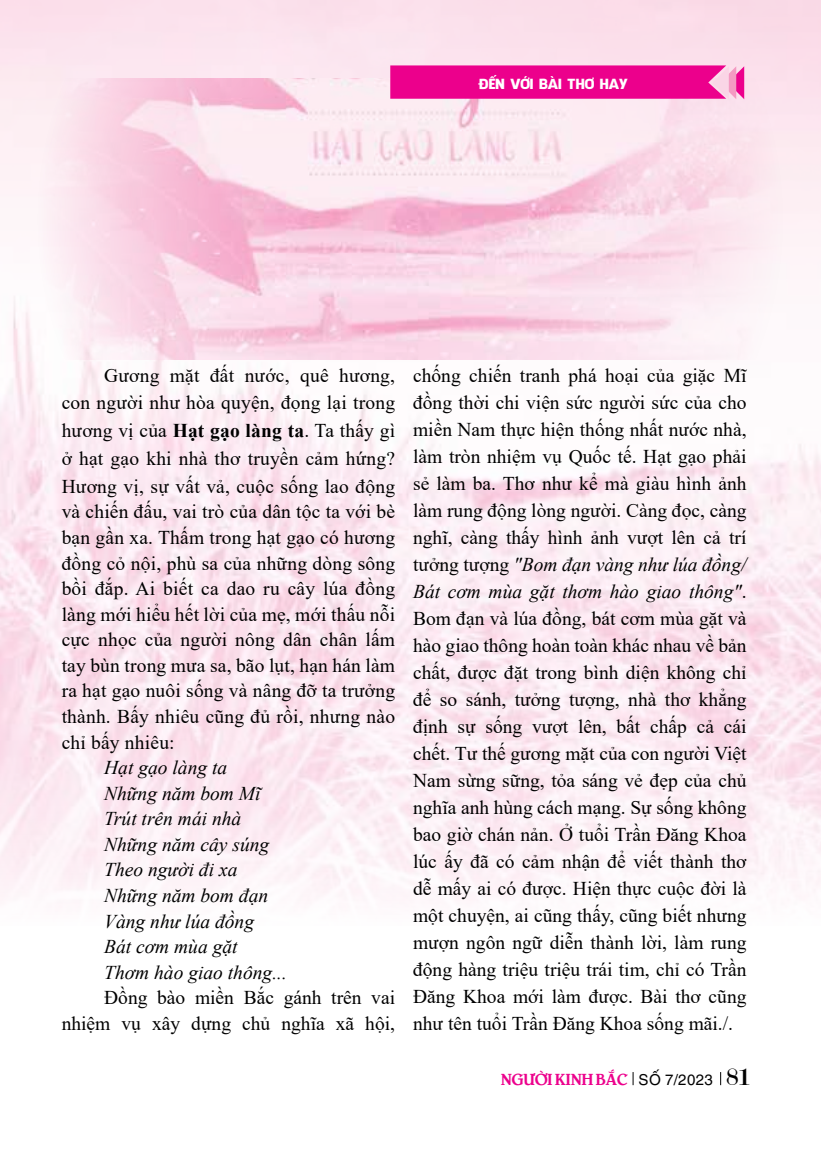
<style>
.page{position:relative;width:821px;height:1149px;background:#fff}
.page>*{position:absolute;margin:0;border:0;box-sizing:border-box;transform-origin:0 0}
.t1{font:19.5px/27px "Times New Roman";letter-spacing:.01em;color:#000;text-align:justify}
.t2{font:italic 19.5px/25.5px "Times New Roman";color:#000}
.t3{font:15px "UTM Bienvenue";color:#ec008c}
.t4{font:13.65px "UTM Facebook";color:#fff}
.s1{font-weight:700}
.s2{font-style:italic}
.s3{font-family:"UTM Helve";color:#000}
.s4{font-family:"Modern";font-size:25.65px;color:#000}
</style>
<div class="page">
<img style="left:0;top:79px;width:819px;height:280px">
<svg style="left:390px;top:65px;width:354px;height:34px;background:#ed1092"></svg>
<svg style="left:632px;top:1072px;width:1px;height:12px"></svg>
<svg style="left:720px;top:1072px;width:1px;height:12px"></svg>
<p class="t4" style="left:478px;top:72px;width:151px">ĐẾN VỚI BÀI THƠ HAY</p>
<p class="t1" style="left:62px;top:360px;width:335px;line-height:27.8px;text-indent:43px">Gương mặt đất nước, quê hương, con người như hòa quyện, đọng lại trong hương vị của <span class="s1">Hạt gạo làng ta</span>. Ta thấy gì ở hạt gạo khi nhà thơ truyền cảm hứng?<br>Hương vị, sự vất vả, cuộc sống lao động</p>
<p class="t1" style="left:62px;top:498px;width:335px;line-height:25.5px">và chiến đấu, vai trò của dân tộc ta với bè bạn gần xa. Thấm trong hạt gạo có hương đồng cỏ nội, phù sa của những dòng sông bồi đắp. Ai biết ca dao ru cây lúa đồng làng mới hiểu hết lời của mẹ, mới thấu nỗi cực nhọc của người nông dân chân lấm tay bùn trong mưa sa, bão lụt, hạn hán làm ra hạt gạo nuôi sống và nâng đỡ ta trưởng thành. Bấy nhiêu cũng đủ rồi, nhưng nào chỉ bấy nhiêu:</p>
<p class="t2" style="left:104px;top:754px;width:184px">Hạt gạo làng ta<br>Những năm bom Mĩ<br>Trút trên mái nhà<br>Những năm cây súng<br>Theo người đi xa<br>Những năm bom đạn<br>Vàng như lúa đồng<br>Bát cơm mùa gặt<br>Thơm hào giao thông...</p>
<p class="t1" style="left:62px;top:983px;width:335px;line-height:25.5px;text-align:right">Đồng bào miền Bắc gánh trên vai nhiệm vụ xây dựng chủ nghĩa xã hội,</p>
<p class="t1" style="left:413px;top:361px;width:335px">chống chiến tranh phá hoại của giặc Mĩ đồng thời chi viện sức người sức của cho miền Nam thực hiện thống nhất nước nhà, làm tròn nhiệm vụ Quốc tế. Hạt gạo phải sẻ làm ba. Thơ như kể mà giàu hình ảnh làm rung động lòng người. Càng đọc, càng nghĩ, càng thấy hình ảnh vượt lên cả trí tưởng tượng <span class="s2">"Bom đạn vàng như lúa đồng/ Bát cơm mùa gặt thơm hào giao thông"</span>.<br>Bom đạn và lúa đồng, bát cơm mùa gặt và hào giao thông hoàn toàn khác nhau về bản chất, được đặt trong bình diện không chỉ để so sánh, tưởng tượng, nhà thơ khẳng định sự sống vượt lên, bất chấp cả cái chết. Tư thế gương mặt của con người Việt Nam sừng sững, tỏa sáng vẻ đẹp của chủ nghĩa anh hùng cách mạng. Sự sống không bao giờ chán nản. Ở tuổi Trần Đăng Khoa lúc ấy đã có cảm nhận để viết thành thơ dễ mấy ai có được. Hiện thực cuộc đời là một chuyện, ai cũng thấy, cũng biết nhưng mượn ngôn ngữ diễn thành lời, làm rung động hàng triệu triệu trái tim, chỉ có Trần Đăng Khoa mới làm được. Bài thơ cũng như tên tuổi Trần Đăng Khoa sống mãi./.</p>
<p class="t3" style="left:501px;top:1066px;width:250px">NGƯỜI KINH BẮC <span class="s3">SỐ 7/2023</span> <span class="s4">81</span></p>
</div>
